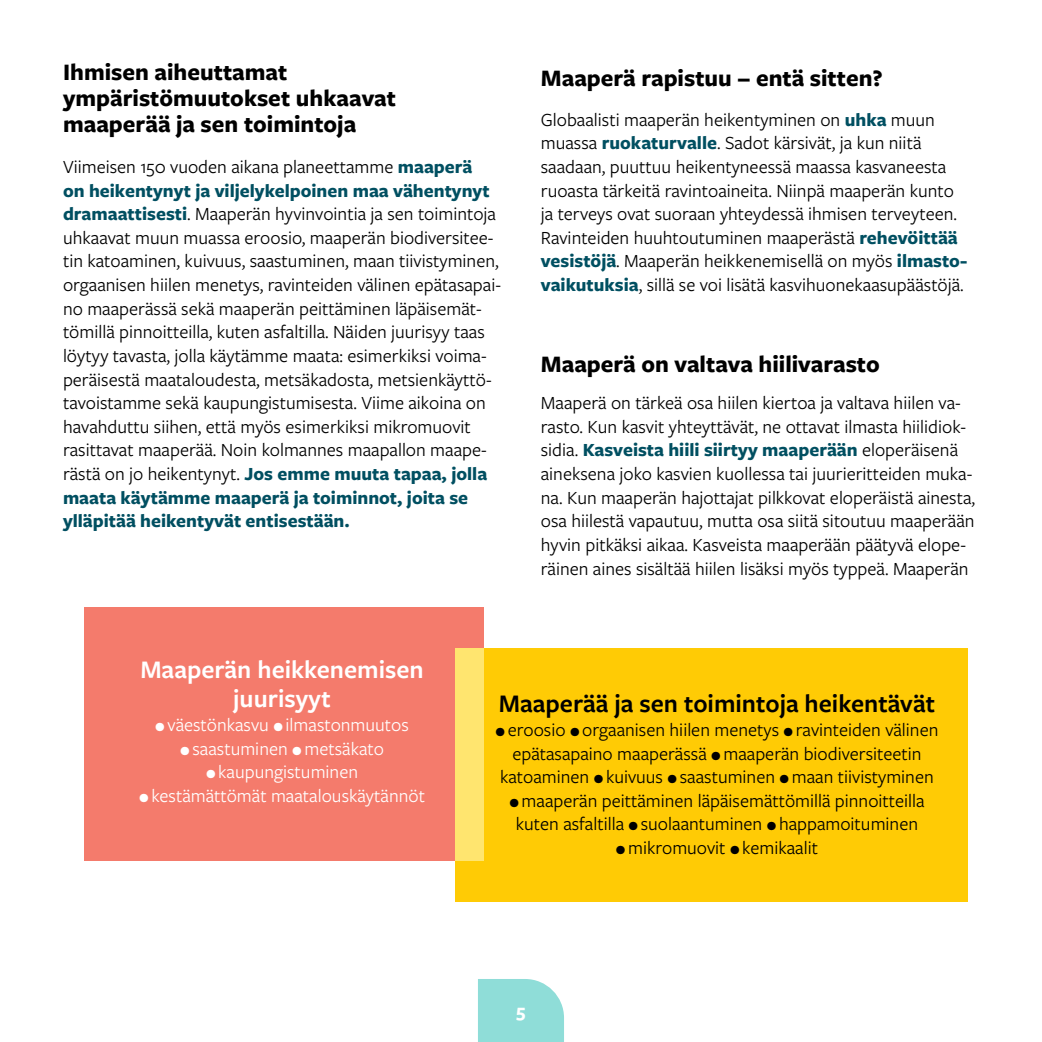
<style>
.page{position:relative;width:1042px;height:1042px;background:#fff}
.page>*{position:absolute;margin:0;border:0;box-sizing:border-box;transform-origin:0 0}
.Leipä{font:600 26.25px "Freight Sans Pro";color:#000}
.Leipä-2{font:600 26.25px/29.8px "Freight Sans Pro";color:#fff;text-align:center}
.Otsikko_2{font:700 24.5px/26.2px "Freight Sans Pro";color:#000}
.Leipä-3{font:19.25px/23.6px "Freight Sans Pro";color:#000}
.Leipä-4{font:19.25px/23.6px "Freight Sans Pro";color:#fff;text-align:center}
.t1{font:700 19.25px "Freight Sans Pro";color:#fff}
.s1{font-weight:700;color:#004f61}
</style>
<div class="page">
<div style="left:84px;top:608px;width:400px;height:253px;background:#f47b6c"></div>
<div style="left:455px;top:648px;width:512px;height:253px;background:#ffcb05"></div>
<div style="left:478px;top:979px;width:86px;height:63px;background:#8fddd8"></div>
<p class="Otsikko_2" style="left:63px;top:58px;width:334px">Ihmisen aiheuttamat ympäristömuutokset uhkaavat maaperää ja sen toimintoja</p>
<p class="Leipä-3" style="left:63px;top:154px;width:439px">Viimeisen 150 vuoden aikana planeettamme <span class="s1">maaperä<br>on heikentynyt ja viljelykelpoinen maa vähentynyt dramaattisesti</span>. Maaperän hyvinvointia ja sen toimintoja uhkaavat muun muassa eroosio, maaperän biodiversitee&shy;tin katoaminen, kuivuus, saastuminen, maan tiivistyminen, orgaanisen hiilen menetys, ravinteiden välinen epätasapai&shy;no maaperässä sekä maaperän peittäminen läpäisemät&shy;tömillä pinnoitteilla, kuten asfaltilla. Näiden juurisyy taas löytyy tavasta, jolla käytämme maata: esimerkiksi voima&shy;peräisestä maataloudesta, metsäkadosta, metsienkäyttö&shy;tavoistamme sekä kaupungistumisesta. Viime aikoina on havahduttu siihen, että myös esimerkiksi mikromuovit rasittavat maaperää. Noin kolmannes maapallon maape&shy;rästä on jo heikentynyt. <span class="s1">Jos emme muuta tapaa, jolla maata käytämme maaperä ja toiminnot, joita se ylläpitää heikentyvät entisestään.</span></p>
<p class="Otsikko_2" style="left:541px;top:64px;width:343px">Maaperä rapistuu – entä sitten?</p>
<p class="Leipä-3" style="left:541px;top:107px;width:428px">Globaalisti maaperän heikentyminen on <span class="s1">uhka</span> muun muassa <span class="s1">ruokaturvalle</span>. Sadot kärsivät, ja kun niitä saadaan, puuttuu heikentyneessä maassa kasvaneesta ruoasta tärkeitä ravintoaineita. Niinpä maaperän kunto ja terveys ovat suoraan yhteydessä ihmisen terveyteen.<br>Ravinteiden huuhtoutuminen maaperästä <span class="s1">rehevöittää vesistöjä</span>. Maaperän heikkenemisellä on myös <span class="s1">ilmasto&shy;vaikutuksia</span>, sillä se voi lisätä kasvihuonekaasupäästöjä.</p>
<p class="Otsikko_2" style="left:541px;top:350px;width:340px">Maaperä on valtava hiilivarasto</p>
<p class="Leipä-3" style="left:541px;top:390px;width:436px">Maaperä on tärkeä osa hiilen kiertoa ja valtava hiilen va&shy;rasto. Kun kasvit yhteyttävät, ne ottavat ilmasta hiilidiok&shy;sidia. <span class="s1">Kasveista hiili siirtyy maaperään</span> eloperäisenä aineksena joko kasvien kuollessa tai juurieritteiden muka&shy;na. Kun maaperän hajottajat pilkkovat eloperäistä ainesta, osa hiilestä vapautuu, mutta osa siitä sitoutuu maaperään hyvin pitkäksi aikaa. Kasveista maaperään päätyvä elope&shy;räinen aines sisältää hiilen lisäksi myös typpeä. Maaperän</p>
<p class="Leipä-2" style="left:140px;top:653px;width:285px">Maaperän heikkenemisen juurisyyt</p>
<p class="Leipä-4" style="left:139px;top:712px;width:287px">X väestönkasvu X ilmastonmuutos<br>X saastuminen X metsäkato<br>X kaupungistuminen<br>X kestämättömät maatalouskäytännöt</p>
<p class="Leipä" style="left:499px;top:686px;width:438px">Maaperää ja sen toimintoja heikentävät</p>
<p class="Leipä-3" style="left:495px;top:717px;width:444px;text-align:center">X eroosio X orgaanisen hiilen menetys X ravinteiden välinen epätasapaino maaperässä X maaperän biodiversiteetin katoaminen X kuivuus X saastuminen X maan tiivistyminen X maaperän peittäminen läpäisemättömillä pinnoitteilla kuten asfaltilla X suolaantuminen X happamoituminen<br>X mikromuovit X kemikaalit</p>
<p class="t1" style="left:516px;top:997px;width:11px">5</p>
</div>
